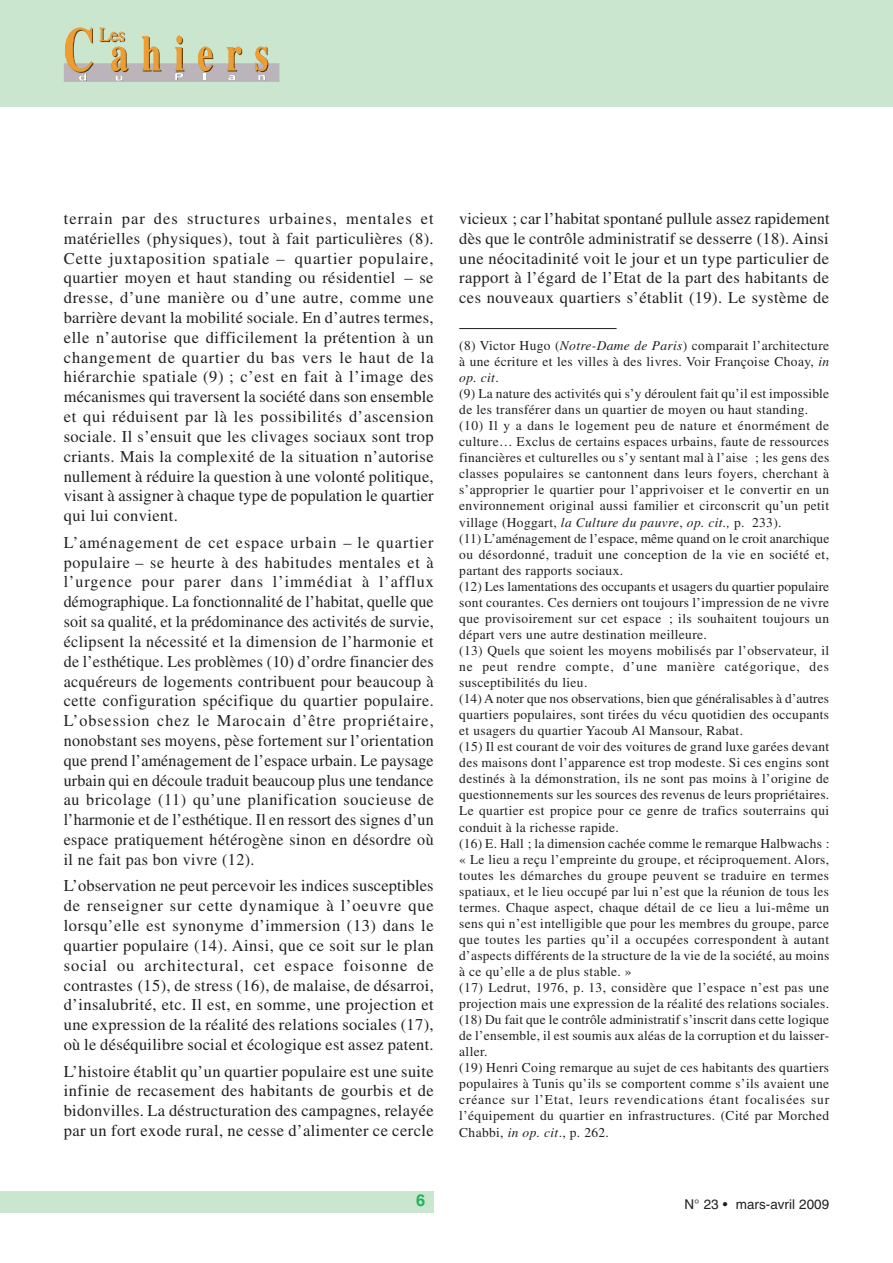
<style>
.page{position:relative;width:893px;height:1263px;background:#fff}
.page>*{position:absolute;margin:0;border:0;box-sizing:border-box;transform-origin:0 0}
.t1{font:16.5px/19.8px "Times";letter-spacing:.025em;color:#231f20;text-align:justify}
.t2{font:700 16.5px "Helvetica";color:#21b259}
.t3{font:13.5px/16px "Times";letter-spacing:.025em;color:#231f20}
.t4{font:13.5px "Helvetica";color:#231f20}
.s1{font-style:italic}
</style>
<div class="page">
<div style="left:0;top:1191px;width:434px;height:21px;background:#cbe6cf"></div>
<div style="left:0;top:0;width:893px;height:106px;background:#cbe6cf"></div>
<svg style="left:64px;top:28px;width:215px;height:54px"></svg>
<hr style="left:459px;top:328px;width:158px;height:1px;background:#231f20">
<p class="t1" style="left:64px;top:210px;width:371px">terrain par des structures urbaines, mentales et matérielles (physiques), tout à fait particulières (8).<br>Cette juxtaposition spatiale – quartier populaire, quartier moyen et haut standing ou résidentiel – se dresse, d’une manière ou d’une autre, comme une barrière devant la mobilité sociale. En d’autres termes, elle n’autorise que difficilement la prétention à un changement de quartier du bas vers le haut de la hiérarchie spatiale (9) ; c’est en fait à l’image des mécanismes qui traversent la société dans son ensemble et qui réduisent par là les possibilités d’ascension sociale. Il s’ensuit que les clivages sociaux sont trop criants. Mais la complexité de la situation n’autorise nullement à réduire la question à une volonté politique, visant à assigner à chaque type de population le quartier qui lui convient.</p>
<p class="t1" style="left:64px;top:534px;width:372px">L’aménagement de cet espace urbain – le quartier populaire – se heurte à des habitudes mentales et à l’urgence pour parer dans l’immédiat à l’afflux démographique. La fonctionnalité de l’habitat, quelle que soit sa qualité, et la prédominance des activités de survie, éclipsent la nécessité et la dimension de l’harmonie et de l’esthétique. Les problèmes (10) d’ordre financier des acquéreurs de logements contribuent pour beaucoup à cette configuration spécifique du quartier populaire.<br>L’obsession chez le Marocain d’être propriétaire, nonobstant ses moyens, pèse fortement sur l’orientation que prend l’aménagement de l’espace urbain. Le paysage urbain qui en découle traduit beaucoup plus une tendance au bricolage (11) qu’une planification soucieuse de l’harmonie et de l’esthétique. Il en ressort des signes d’un espace pratiquement hétérogène sinon en désordre où il ne fait pas bon vivre (12).</p>
<p class="t1" style="left:64px;top:878px;width:372px">L’observation ne peut percevoir les indices susceptibles de renseigner sur cette dynamique à l’oeuvre que lorsqu’elle est synonyme d’immersion (13) dans le quartier populaire (14). Ainsi, que ce soit sur le plan social ou architectural, cet espace foisonne de contrastes (15), de stress (16), de malaise, de désarroi, d’insalubrité, etc. Il est, en somme, une projection et une expression de la réalité des relations sociales (17), où le déséquilibre social et écologique est assez patent.</p>
<p class="t1" style="left:64px;top:1063px;width:371px">L’histoire établit qu’un quartier populaire est une suite infinie de recasement des habitants de gourbis et de bidonvilles. La déstructuration des campagnes, relayée par un fort exode rural, ne cesse d’alimenter ce cercle</p>
<p class="t1" style="left:459px;top:210px;width:372px">vicieux ; car l’habitat spontané pullule assez rapidement dès que le contrôle administratif se desserre (18). Ainsi une néocitadinité voit le jour et un type particulier de rapport à l’égard de l’Etat de la part des habitants de ces nouveaux quartiers s’établit (19). Le système de</p>
<p class="t3" style="left:459px;top:339px;width:372px">(8) Victor Hugo (<span class="s1">Notre-Dame de Paris</span>) comparait l’architecture à une écriture et les villes à des livres. Voir Françoise Choay, <span class="s1">in op. cit</span>.<br>(9) La nature des activités qui s’y déroulent fait qu’il est impossible de les transférer dans un quartier de moyen ou haut standing. (10) Il y a dans le logement peu de nature et énormément de culture… Exclus de certains espaces urbains, faute de ressources financières et culturelles ou s’y sentant mal à l’aise ; les gens des classes populaires se cantonnent dans leurs foyers, cherchant à s’approprier le quartier pour l’apprivoiser et le convertir en un environnement original aussi familier et circonscrit qu’un petit village (Hoggart, <span class="s1">la Culture du pauvre</span>, <span class="s1">op. cit.,</span> p. 233).<br>(11) L’aménagement de l’espace, même quand on le croit anarchique ou désordonné, traduit une conception de la vie en société et, partant des rapports sociaux.<br>(12) Les lamentations des occupants et usagers du quartier populaire sont courantes. Ces derniers ont toujours l’impression de ne vivre que provisoirement sur cet espace ; ils souhaitent toujours un départ vers une autre destination meilleure.<br>(13) Quels que soient les moyens mobilisés par l’observateur, il ne peut rendre compte, d’une manière catégorique, des susceptibilités du lieu.<br>(14) A noter que nos observations, bien que généralisables à d’autres quartiers populaires, sont tirées du vécu quotidien des occupants et usagers du quartier Yacoub Al Mansour, Rabat.<br>(15) Il est courant de voir des voitures de grand luxe garées devant des maisons dont l’apparence est trop modeste. Si ces engins sont destinés à la démonstration, ils ne sont pas moins à l’origine de questionnements sur les sources des revenus de leurs propriétaires.<br>Le quartier est propice pour ce genre de trafics souterrains qui conduit à la richesse rapide.<br>(16) E. Hall ; la dimension cachée comme le remarque Halbwachs : « Le lieu a reçu l’empreinte du groupe, et réciproquement. Alors, toutes les démarches du groupe peuvent se traduire en termes spatiaux, et le lieu occupé par lui n’est que la réunion de tous les termes. Chaque aspect, chaque détail de ce lieu a lui-même un sens qui n’est intelligible que pour les membres du groupe, parce que toutes les parties qu’il a occupées correspondent à autant d’aspects différents de la structure de la vie de la société, au moins à ce qu’elle a de plus stable. »<br>(17) Ledrut, 1976, p. 13, considère que l’espace n’est pas une projection mais une expression de la réalité des relations sociales. (18) Du fait que le contrôle administratif s’inscrit dans cette logique de l’ensemble, il est soumis aux aléas de la corruption et du laisser&shy;aller.<br>(19) Henri Coing remarque au sujet de ces habitants des quartiers populaires à Tunis qu’ils se comportent comme s’ils avaient une créance sur l’Etat, leurs revendications étant focalisées sur l’équipement du quartier en infrastructures. (Cité par Morched Chabbi, <span class="s1">in op. cit</span>., p. 262.</p>
<p class="t2" style="left:416px;top:1194px;width:11px">6</p>
<p class="t4" style="left:684px;top:1199px;width:146px">N° 23 • mars-avril 2009</p>
</div>
